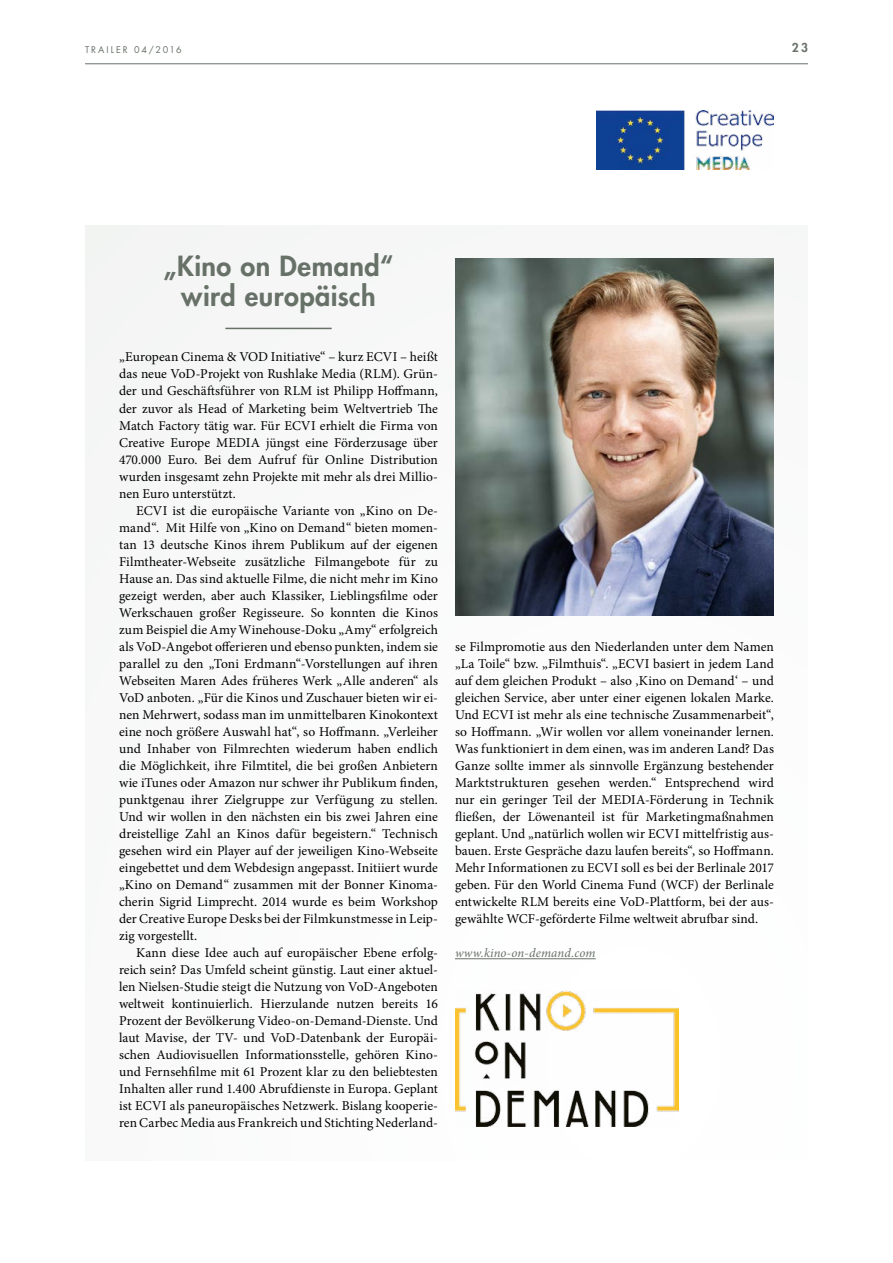
<style>
.page{position:relative;width:893px;height:1263px;background:#fff}
.page>*{position:absolute;margin:0;border:0;box-sizing:border-box;transform-origin:0 0}
.t1{font:800 27px/30px "Futura Std";letter-spacing:.015em;color:#677168;text-align:center}
.t2{font:13.5px/17px "Minion Pro";letter-spacing:.005em;color:#000;text-align:justify}
.t3{font:italic 12.75px "Minion Pro";letter-spacing:.015em;color:#677168}
.t4{font:800 12px "Futura Std";color:#677168}
.t5{font:9px "Futura Std";letter-spacing:.215em;color:#677168}
</style>
<div class="page">
<div style="left:85px;top:225px;width:723px;height:936px;background:#fafbfa"></div>
<hr style="left:225px;top:328px;width:107px;height:1px;background:#677168">
<hr style="left:455px;top:958px;width:141px;height:1px;background:#677168">
<img style="left:455px;top:258px;width:319px;height:357px">
<img style="left:455px;top:991px;width:224px;height:136px">
<img style="left:596px;top:111px;width:178px;height:59px">
<hr style="left:85px;top:63px;width:723px;height:1px;background:#677168">
<p class="t5" style="left:85px;top:43px;width:98px">TRAILER 04/2016</p>
<p class="t4" style="left:792px;top:40px;width:18px">23</p>
<h1 class="t1" style="left:164px;top:251px;width:231px">„Kino on Demand“ wird europäisch</h1>
<p class="t2" style="left:119px;top:349px;width:320px">„European Cinema &amp; VOD Initiative“ – kurz ECVI – heißt das neue VoD-Projekt von Rushlake Media (RLM). Grün&shy;der und Geschäftsführer von RLM ist Philipp Hoffmann, der zuvor als Head of Marketing beim Weltvertrieb The Match Factory tätig war. Für ECVI erhielt die Firma von Creative Europe MEDIA jüngst eine Förderzusage über 470.000 Euro. Bei dem Aufruf für Online Distribution wurden insgesamt zehn Projekte mit mehr als drei Millio&shy;nen Euro unterstützt.</p>
<p class="t2" style="left:119px;top:502px;width:320px;text-indent:17px">ECVI ist die europäische Variante von „Kino on De&shy;mand“. Mit Hilfe von „Kino on Demand“ bieten momen&shy;tan 13 deutsche Kinos ihrem Publikum auf der eigenen Filmtheater-Webseite zusätzliche Filmangebote für zu Hause an. Das sind aktuelle Filme, die nicht mehr im Kino gezeigt werden, aber auch Klassiker, Lieblingsfilme oder Werkschauen großer Regisseure. So konnten die Kinos zum Beispiel die Amy Winehouse-Doku „Amy“ erfolgreich als VoD-Angebot offerieren und ebenso punkten, indem sie parallel zu den „Toni Erdmann“-Vorstellungen auf ihren Webseiten Maren Ades früheres Werk „Alle anderen“ als VoD anboten. „Für die Kinos und Zuschauer bieten wir ei&shy;nen Mehrwert, sodass man im unmittelbaren Kinokontext eine noch größere Auswahl hat“, so Hoffmann. „Verleiher und Inhaber von Filmrechten wiederum haben endlich die Möglichkeit, ihre Filmtitel, die bei großen Anbietern wie iTunes oder Amazon nur schwer ihr Publikum finden, punktgenau ihrer Zielgruppe zur Verfügung zu stellen.<br>Und wir wollen in den nächsten ein bis zwei Jahren eine dreistellige Zahl an Kinos dafür begeistern.“ Technisch gesehen wird ein Player auf der jeweiligen Kino-Webseite eingebettet und dem Webdesign angepasst. Initiiert wurde „Kino on Demand“ zusammen mit der Bonner Kinoma&shy;cherin Sigrid Limprecht. 2014 wurde es beim Workshop der Creative Europe Desks bei der Filmkunstmesse in Leip&shy;zig vorgestellt.</p>
<p class="t2" style="left:119px;top:944px;width:320px;text-indent:17px">Kann diese Idee auch auf europäischer Ebene erfolg&shy;reich sein? Das Umfeld scheint günstig. Laut einer aktuel&shy;len Nielsen-Studie steigt die Nutzung von VoD-Angeboten weltweit kontinuierlich. Hierzulande nutzen bereits 16<br>Prozent der Bevölkerung Video-on-Demand-Dienste. Und laut Mavise, der TV- und VoD-Datenbank der Europäi&shy;schen Audiovisuellen Informationsstelle, gehören Kino&shy;und Fernsehfilme mit 61 Prozent klar zu den beliebtesten Inhalten aller rund 1.400 Abrufdienste in Europa. Geplant ist ECVI als paneuropäisches Netzwerk. Bislang kooperie&shy;ren Carbec Media aus Frankreich und Stichting Nederland-</p>
<p class="t2" style="left:455px;top:638px;width:320px">se Filmpromotie aus den Niederlanden unter dem Namen „La Toile“ bzw. „Filmthuis“. „ECVI basiert in jedem Land auf dem gleichen Produkt – also ‚Kino on Demand‘ – und gleichen Service, aber unter einer eigenen lokalen Marke.<br>Und ECVI ist mehr als eine technische Zusammenarbeit“, so Hoffmann. „Wir wollen vor allem voneinander lernen.<br>Was funktioniert in dem einen, was im anderen Land? Das Ganze sollte immer als sinnvolle Ergänzung bestehender Marktstrukturen gesehen werden.“ Entsprechend wird nur ein geringer Teil der MEDIA-Förderung in Technik fließen, der Löwenanteil ist für Marketingmaßnahmen geplant. Und „natürlich wollen wir ECVI mittelfristig aus&shy;bauen. Erste Gespräche dazu laufen bereits“, so Hoffmann.<br>Mehr Informationen zu ECVI soll es bei der Berlinale 2017 geben. Für den World Cinema Fund (WCF) der Berlinale entwickelte RLM bereits eine VoD-Plattform, bei der aus&shy;gewählte WCF-geförderte Filme weltweit abrufbar sind.</p>
<p class="t3" style="left:455px;top:944px;width:142px">www.kino-on-demand.com</p>
</div>
